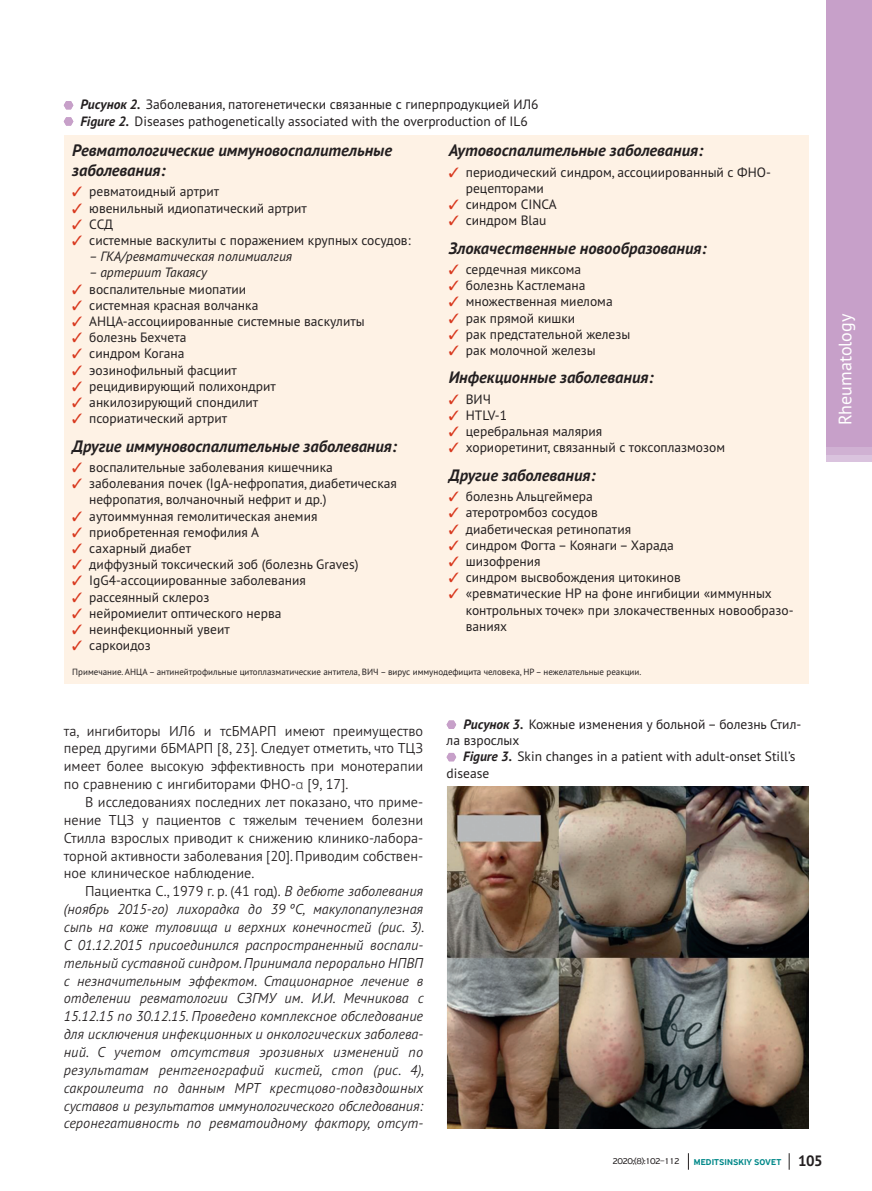
<style>
.page{position:relative;width:872px;height:1191px;background:#fff}
.page>*{position:absolute;margin:0;border:0;box-sizing:border-box;transform-origin:0 0}
.t1{font:18px "PT Sans Pro";color:#fff}
.t2{font:italic 700 16.5px/19.8px "PT Sans Pro";color:#231f20}
.t3{font:italic 300 14.25px/17.9px "PT Sans Pro";color:#231f20;text-align:justify}
.t4{font:300 14.25px/17.9px "PT Sans Pro";color:#231f20;text-align:justify}
.t5{font:13.5px/16.2px "PT Sans Pro";color:#231f20}
.t6{font:italic 13.5px "PT Sans Pro";color:#231f20}
.t7{font:9px "PT Sans Pro";color:#231f20}
.t8{font:500 9px "PF Highway Sans Pro";letter-spacing:.01em;color:#008889}
.t9{font:9px "PF Highway Sans Pro";letter-spacing:-.06em;color:#231f20}
.s1{font-weight:700;font-style:italic}
.s2{color:#d8381e}
.s3{font-family:"Myriad Pro"}
.s4{font-style:normal}
.s5{font-family:"PT Sans Pro";font-weight:700;font-size:15px;color:#231f20}
</style>
<div class="page">
<svg style="left:788px;top:1153px;width:1px;height:16px"></svg>
<svg style="left:688px;top:1153px;width:1px;height:16px"></svg>
<div style="left:826px;top:0;width:46px;height:446px;background:#c7a0c9"></div>
<svg style="left:64px;top:101px;width:9px;height:8px"></svg>
<svg style="left:64px;top:117px;width:9px;height:9px"></svg>
<div style="left:64px;top:135px;width:744px;height:524px;background:#fef2e5"></div>
<div style="left:64px;top:659px;width:744px;height:24px;background:#fef2e5"></div>
<img style="left:447px;top:786px;width:361px;height:342px">
<svg style="left:446px;top:720px;width:10px;height:9px"></svg>
<svg style="left:446px;top:753px;width:10px;height:8px"></svg>
<p class="t5" style="left:80px;top:96px;width:459px"><span class="s1">Рисунок 2.</span> Заболевания, патогенетически связанные с гиперпродукцией ИЛ6<br><span class="s1">Figure 2.</span> Diseases pathogenetically associated with the overproduction of IL6</p>
<p class="t2" style="left:72px;top:140px;width:321px">Ревматологические иммуновоспалительные заболевания:</p>
<p class="t5" style="left:72px;top:183px;width:148px"><span class="s2">✓</span> ревматоидный артрит</p>
<p class="t5" style="left:72px;top:199px;width:236px"><span class="s2">✓</span> ювенильный идиопатический артрит</p>
<p class="t5" style="left:72px;top:216px;width:42px"><span class="s2">✓</span> ССД</p>
<p class="t5" style="left:72px;top:232px;width:340px"><span class="s2">✓</span> системные васкулиты с поражением крупных сосудов:</p>
<p class="t6" style="left:89px;top:248px;width:204px">– ГКА/ревматическая полимиалгия</p>
<p class="t6" style="left:89px;top:264px;width:119px">– артериит Такаясу</p>
<p class="t5" style="left:72px;top:280px;width:175px"><span class="s2">✓</span> воспалительные миопатии</p>
<p class="t5" style="left:72px;top:297px;width:188px"><span class="s2">✓</span> системная красная волчанка</p>
<p class="t5" style="left:72px;top:313px;width:294px"><span class="s2">✓</span> АНЦА-ассоциированные системные васкулиты</p>
<p class="t5" style="left:72px;top:329px;width:116px"><span class="s2">✓</span> болезнь Бехчета</p>
<p class="t5" style="left:72px;top:345px;width:114px"><span class="s2">✓</span> синдром Когана</p>
<p class="t5" style="left:72px;top:361px;width:166px"><span class="s2">✓</span> эозинофильный фасциит</p>
<p class="t5" style="left:72px;top:378px;width:205px"><span class="s2">✓</span> рецидивирующий полихондрит</p>
<p class="t5" style="left:72px;top:394px;width:187px"><span class="s2">✓</span> анкилозирующий спондилит</p>
<p class="t5" style="left:72px;top:410px;width:156px"><span class="s2">✓</span> псориатический артрит</p>
<p class="t2" style="left:72px;top:435px;width:326px">Другие иммуновоспалительные заболевания:</p>
<p class="t5" style="left:72px;top:459px;width:262px"><span class="s2">✓</span> воспалительные заболевания кишечника</p>
<p class="t5" style="left:89px;top:475px;width:309px;text-indent:-17px"><span class="s2">✓</span> заболевания почек (IgA-нефропатия, диабетическая нефропатия, волчаночный нефрит и др.)</p>
<p class="t5" style="left:72px;top:507px;width:247px"><span class="s2">✓</span> аутоиммунная гемолитическая анемия</p>
<p class="t5" style="left:72px;top:523px;width:188px"><span class="s2">✓</span> приобретенная гемофилия А</p>
<p class="t5" style="left:72px;top:540px;width:120px"><span class="s2">✓</span> сахарный диабет</p>
<p class="t5" style="left:72px;top:556px;width:288px"><span class="s2">✓</span> диффузный токсический зоб (болезнь Graves)</p>
<p class="t5" style="left:72px;top:572px;width:235px"><span class="s2">✓</span> IgG4-ассоциированные заболевания</p>
<p class="t5" style="left:72px;top:588px;width:138px"><span class="s2">✓</span> рассеянный склероз</p>
<p class="t5" style="left:72px;top:604px;width:211px"><span class="s2">✓</span> нейромиелит оптического нерва</p>
<p class="t5" style="left:72px;top:621px;width:159px"><span class="s2">✓</span> неинфекционный увеит</p>
<p class="t5" style="left:72px;top:637px;width:80px"><span class="s2">✓</span> саркоидоз</p>
<p class="t2" style="left:449px;top:140px;width:256px">Аутовоспалительные заболевания:</p>
<p class="t5" style="left:466px;top:163px;width:307px;text-indent:-17px"><span class="s2">✓</span> периодический синдром, ассоциированный с ФНО&shy;рецепторами</p>
<p class="t5" style="left:449px;top:196px;width:109px"><span class="s2">✓</span> синдром CINCA</p>
<p class="t5" style="left:449px;top:212px;width:99px"><span class="s2">✓</span> синдром Blau</p>
<p class="t2" style="left:449px;top:237px;width:259px">Злокачественные новообразования:</p>
<p class="t5" style="left:449px;top:261px;width:134px"><span class="s2">✓</span> сердечная миксома</p>
<p class="t5" style="left:449px;top:277px;width:138px"><span class="s2">✓</span> болезнь Кастлемана</p>
<p class="t5" style="left:449px;top:293px;width:165px"><span class="s2">✓</span> множественная миелома</p>
<p class="t5" style="left:449px;top:309px;width:128px"><span class="s2">✓</span> рак прямой кишки</p>
<p class="t5" style="left:449px;top:325px;width:183px"><span class="s2">✓</span> рак предстательной железы</p>
<p class="t5" style="left:449px;top:342px;width:148px"><span class="s2">✓</span> рак молочной железы</p>
<p class="t2" style="left:449px;top:367px;width:206px">Инфекционные заболевания:</p>
<p class="t5" style="left:449px;top:390px;width:44px"><span class="s2">✓</span> ВИЧ</p>
<p class="t5" style="left:449px;top:407px;width:60px"><span class="s2">✓</span> HTLV-1</p>
<p class="t5" style="left:449px;top:423px;width:155px"><span class="s2">✓</span> церебральная малярия</p>
<p class="t5" style="left:449px;top:439px;width:278px"><span class="s2">✓</span> хориоретинит, связанный с токсоплазмозом</p>
<p class="t2" style="left:449px;top:465px;width:148px">Другие заболевания:</p>
<p class="t5" style="left:449px;top:488px;width:146px"><span class="s2">✓</span> болезнь Альцгеймера</p>
<p class="t5" style="left:449px;top:504px;width:150px"><span class="s2">✓</span> атеротромбоз сосудов</p>
<p class="t5" style="left:449px;top:520px;width:184px"><span class="s2">✓</span> диабетическая ретинопатия</p>
<p class="t5" style="left:449px;top:536px;width:226px"><span class="s2">✓</span> синдром Фогта – Коянаги – Харада</p>
<p class="t5" style="left:449px;top:553px;width:93px"><span class="s2">✓</span> шизофрения</p>
<p class="t5" style="left:449px;top:569px;width:233px"><span class="s2">✓</span> синдром высвобождения цитокинов</p>
<p class="t5" style="left:466px;top:585px;width:329px;text-indent:-17px"><span class="s2">✓</span> «ревматические НР на фоне ингибиции «иммунных контрольных точек» при злокачественных новообразо&shy;ваниях</p>
<p class="t7" style="left:72px;top:666px;width:570px">Примечание. АНЦА – антинейтрофильные цитоплазматические антитела, ВИЧ – вирус иммунодефицита человека, НР – нежелательные реакции.</p>
<p class="t4" style="left:64px;top:721px;width:361px">та, ингибиторы ИЛ6 и тсБМАРП имеют преимущество перед другими бБМАРП [8, 23]. Следует отметить, что ТЦЗ имеет более высокую эффективность при монотерапии по сравнению с ингибиторами ФНО-<span class="s3">α</span> [9, 17].</p>
<p class="t4" style="left:64px;top:792px;width:361px;text-indent:21px">В исследованиях последних лет показано, что приме&shy;нение ТЦЗ у пациентов с тяжелым течением болезни Стилла взрослых приводит к снижению клинико-лабора&shy;торной активности заболевания [20]. Приводим собствен&shy;ное клиническое наблюдение.</p>
<p class="t3" style="left:64px;top:882px;width:362px;text-indent:21px"><span class="s4">Пациентка С., 1979 г. р. (41 год).</span> В дебюте заболевания (ноябрь 2015-го) лихорадка до 39 ºC, макулопапулезная сыпь на коже туловища и верхних конечностей (рис. 3).<br>С 01.12.2015 присоединился распространенный воспали&shy;тельный суставной синдром. Принимала перорально НПВП с незначительным эффектом. Стационарное лечение в отделении ревматологии СЗГМУ им. И.И. Мечникова с 15.12.15 по 30.12.15. Проведено комплексное обследование для исключения инфекционных и онкологических заболева&shy;ний. С учетом отсутствия эрозивных изменений по результатам рентгенографий кистей, стоп (рис. 4), сакроилеита по данным МРТ крестцово-подвздошных суставов и результатов иммунологического обследования: серонегативность по ревматоидному фактору, отсут-</p>
<p class="t5" style="left:446px;top:715px;width:356px;text-indent:17px"><span class="s1">Рисунок 3.</span> Кожные изменения у больной – болезнь Стил&shy;ла взрослых</p>
<p class="t5" style="left:446px;top:748px;width:350px;text-indent:17px"><span class="s1">Figure 3.</span> Skin changes in a patient with adult-onset Still’s disease</p>
<p class="t9" style="left:612px;top:1155px;width:69px">2020;(8):102–112</p>
<p class="t8" style="left:694px;top:1156px;width:130px">MEDITSINSKIY SOVET <span class="s5">105</span></p>
<h1 class="t1" style="left:833px;top:425px;width:113px;rotate:-90deg">Rheumatology</h1>
</div>
